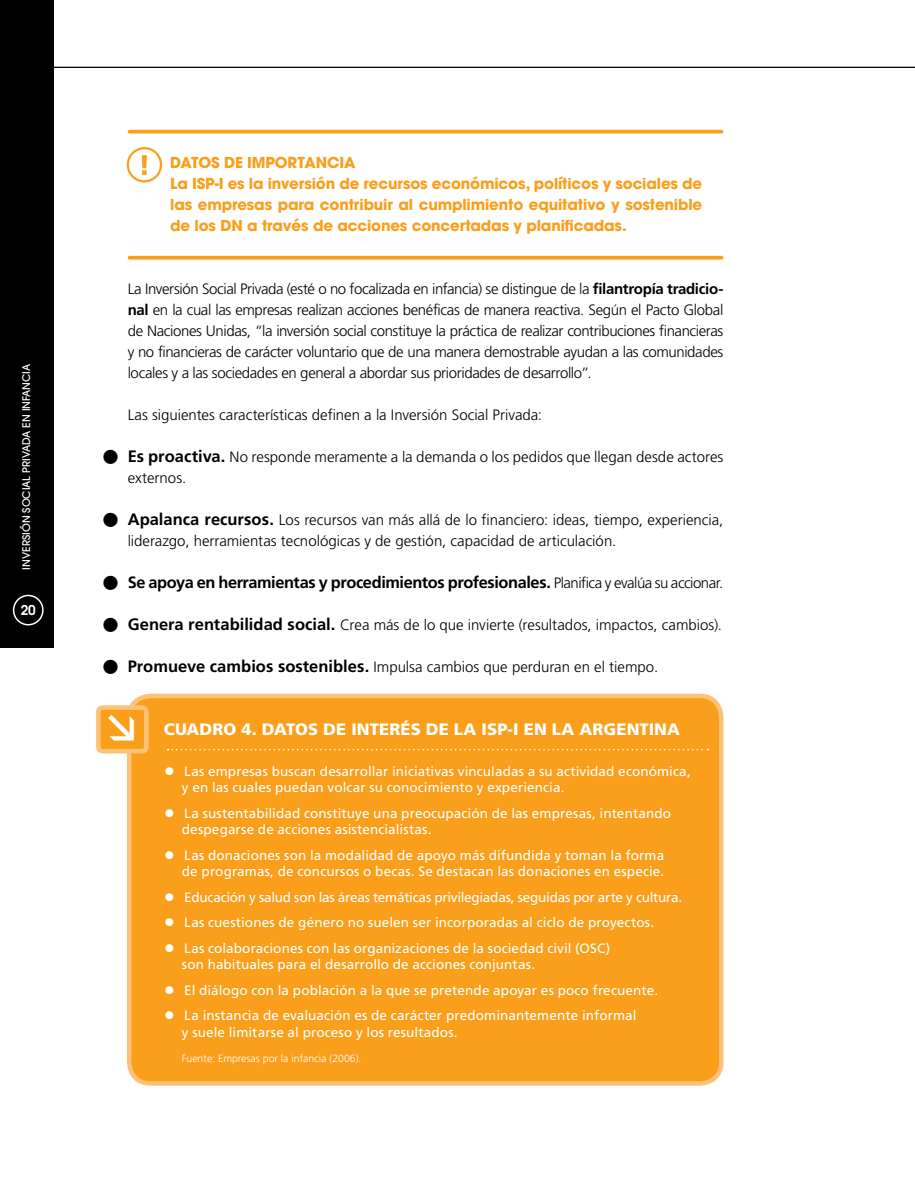
<style>
.page{position:relative;width:915px;height:1191px;background:#fff}
.page>*{position:absolute;margin:0;border:0;box-sizing:border-box;transform-origin:0 0}
.t1{font:700 40.5px/63px "Frutiger";color:#000;text-align:justify}
.t2{font:900 16.5px "Frutiger";letter-spacing:.005em;color:#fff}
.t3{font:700 16.35px "Frutiger";letter-spacing:-.025em;color:#000}
.t4{font:300 15px/21px "Frutiger";color:#000}
.t5{font:700 15px/21px "Avant Garde";letter-spacing:-.01em;color:#f99f1c}
.t6{font:13.5px/16.5px "Frutiger";letter-spacing:.005em;color:#fff}
.t7{font:13.5px "Frutiger";letter-spacing:-.02em;color:#fff}
.t8{font:600 13.5px "Avant Garde";color:#fff}
.t9{font:300 10.5px "Frutiger";color:#fff}
.t10{font:500 10.5px "Avant Garde";color:#fff}
.s1{font-weight:700}
.s2{font-weight:700;font-size:16.5px}
.s3{font-weight:300;font-size:15px}
.s4{font-weight:700;font-size:22.5px}
</style>
<div class="page">
<div style="left:0;top:0;width:54px;height:648px;background:#000"></div>
<div style="left:13px;top:595px;width:31px;height:30px;border:2px solid #fff;border-radius:50%"></div>
<hr style="left:914px;top:0;width:1px;height:1191px;background:#0096db">
<hr style="left:0;top:67px;width:914px;height:1px;background:#000">
<hr style="left:129px;top:130px;width:592px;height:3px;background:#f99f1c">
<hr style="left:129px;top:256px;width:592px;height:3px;background:#f99f1c">
<div style="left:127px;top:147px;width:35px;height:35px;border:2px solid #f99f1c;border-radius:50%"></div>
<svg style="left:142px;top:155px;width:5px;height:20px"></svg>
<div style="left:129px;top:696px;width:592px;height:387px;background:#f99f1c;border-radius:21px"></div>
<div style="left:127px;top:693px;width:596px;height:392px;border:4px solid #fdc278;border-radius:21px"></div>
<div style="left:98px;top:707px;width:48px;height:44px;background:#f99f1c;border-radius:4px"></div>
<div style="left:96px;top:705px;width:52px;height:48px;border:4px solid #fdc278;border-radius:4px"></div>
<svg style="left:167px;top:749px;width:541px;height:1px"></svg>
<p class="t10" style="left:20px;top:569px;width:207px;rotate:-90deg">Inversión Social Privada en Infancia</p>
<p class="t8" style="left:21px;top:601px;width:17px">20</p>
<p class="t5" style="left:170px;top:152px;width:533px">DATOS DE IMPORTANCIA<br>La ISP-I es la inversión de recursos económicos, políticos y sociales de las empresas para contribuir al cumplimiento equitativo y sostenible de los DN a través de acciones concertadas y planificadas.</p>
<h1 class="t1" style="left:101px;top:425px;width:22px">• • •</h1>
<h1 class="t1" style="left:101px;top:604px;width:22px;line-height:42px">• •</h1>
<p class="t4" style="left:128px;top:278px;width:597px;text-align:justify">La Inversión Social Privada (esté o no focalizada en infancia) se distingue de la <span class="s1">filantropía tradicio&shy;nal</span> en la cual las empresas realizan acciones benéficas de manera reactiva. Según el Pacto Global de Naciones Unidas, “la inversión social constituye la práctica de realizar contribuciones financieras y no financieras de carácter voluntario que de una manera demostrable ayudan a las comunidades locales y a las sociedades en general a abordar sus prioridades de desarrollo”.</p>
<p class="t4" style="left:128px;top:404px;width:416px">Las siguientes características definen a la Inversión Social Privada:</p>
<p class="t4" style="left:128px;top:446px;width:597px"><span class="s2">Es proactiva.</span> No responde meramente a la demanda o los pedidos que llegan desde actores externos.</p>
<p class="t4" style="left:128px;top:509px;width:597px"><span class="s2">Apalanca recursos.</span> Los recursos van más allá de lo financiero: ideas, tiempo, experiencia, liderazgo, herramientas tecnológicas y de gestión, capacidad de articulación.</p>
<p class="t3" style="left:128px;top:573px;width:597px">Se apoya en herramientas y procedimientos profesionales. <span class="s3">Planifica y evalúa su accionar.</span></p>
<p class="t4" style="left:128px;top:614px;width:595px"><span class="s2">Genera rentabilidad social.</span> Crea más de lo que invierte (resultados, impactos, cambios).</p>
<p class="t4" style="left:128px;top:656px;width:532px"><span class="s2">Promueve cambios sostenibles.</span> Impulsa cambios que perduran en el tiempo.</p>
<p class="t2" style="left:164px;top:719px;width:517px">CUADRO 4. DATOS DE INTERÉS DE LA ISP-I EN LA ARGENTINA</p>
<p class="t6" style="left:182px;top:762px;width:510px;text-indent:-18px"><span class="s4">•</span> Las empresas buscan desarrollar iniciativas vinculadas a su actividad económica, y en las cuales puedan volcar su conocimiento y experiencia.</p>
<p class="t6" style="left:182px;top:804px;width:490px;text-indent:-18px"><span class="s4">•</span> La sustentabilidad constituye una preocupación de las empresas, intentando despegarse de acciones asistencialistas.</p>
<p class="t6" style="left:164px;top:846px;width:501px;text-align:right"><span class="s4">•</span> Las donaciones son la modalidad de apoyo más difundida y toman la forma de programas, de concursos o becas. Se destacan las donaciones en especie.</p>
<p class="t7" style="left:164px;top:889px;width:519px"><span class="s4">•</span> Educación y salud son las áreas temáticas privilegiadas, seguidas por arte y cultura.</p>
<p class="t6" style="left:164px;top:914px;width:491px"><span class="s4">•</span> Las cuestiones de género no suelen ser incorporadas al ciclo de proyectos.</p>
<p class="t6" style="left:182px;top:939px;width:429px;text-indent:-18px"><span class="s4">•</span> Las colaboraciones con las organizaciones de la sociedad civil (OSC) son habituales para el desarrollo de acciones conjuntas.</p>
<p class="t6" style="left:164px;top:981px;width:495px"><span class="s4">•</span> El diálogo con la población a la que se pretende apoyar es poco frecuente.</p>
<p class="t6" style="left:182px;top:1007px;width:456px;text-indent:-18px"><span class="s4">•</span> La instancia de evaluación es de carácter predominantemente informal y suele limitarse al proceso y los resultados.</p>
<p class="t9" style="left:182px;top:1052px;width:181px">Fuente: Empresas por la infancia (2006).</p>
</div>
